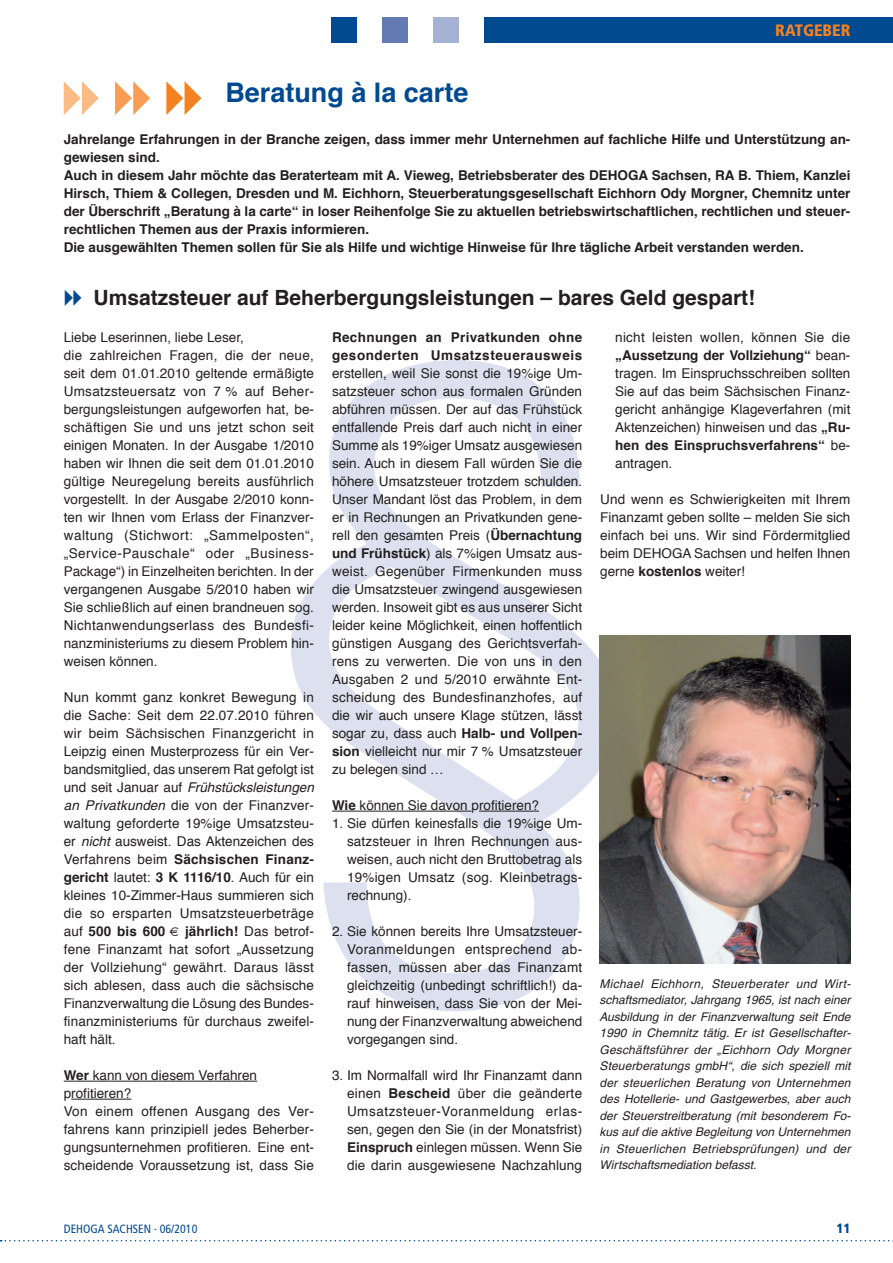
<style>
.page{position:relative;width:893px;height:1263px;background:#fff}
.page>*{position:absolute;margin:0;border:0;box-sizing:border-box;transform-origin:0 0}
.t1{font:700 27px "Helvetica";color:#014990}
.t2{font:700 21px "Helvetica";color:#231f20}
.t3{font:900 condensed 16.5px "Frutiger";color:#f58220}
.t4{font:13.5px/18px "Helvetica";color:#231f20;text-align:justify}
.t5{font:700 13.5px/18px "Helvetica";color:#231f20}
.t6{font:700 13.5px/18px "Helvetica";letter-spacing:.04em;color:#231f20}
.t7{font:900 condensed 13.5px "Frutiger";color:#014990}
.t8{font:italic 12px/16.5px "Helvetica";color:#231f20;text-align:justify}
.t9{font:condensed 12px "Frutiger";color:#014990}
.s1{font-style:italic}
.s2{font-weight:700}
</style>
<div class="page">
<div style="left:485px;top:17px;width:408px;height:26px;background:#014990"></div>
<div style="left:434px;top:17px;width:25px;height:26px;background:#a5b2d4"></div>
<div style="left:383px;top:17px;width:25px;height:26px;background:#637bb2"></div>
<div style="left:332px;top:17px;width:25px;height:26px;background:#014990"></div>
<svg style="left:0;top:1240px;width:893px;height:1px"></svg>
<svg style="left:291px;top:360px;width:325px;height:651px"></svg>
<hr style="left:64px;top:1081px;width:193px;height:1px;background:#231f20">
<hr style="left:71px;top:1099px;width:60px;height:1px;background:#231f20">
<hr style="left:332px;top:811px;width:139px;height:1px;background:#231f20">
<hr style="left:479px;top:811px;width:60px;height:1px;background:#231f20">
<img style="left:600px;top:636px;width:250px;height:327px">
<p class="t3" style="left:775px;top:20px;width:77px">RATGEBER</p>
<h1 class="t1" style="left:225px;top:74px;width:245px">Beratung à la carte</h1>
<p class="t5" style="left:64px;top:131px;width:788px">Jahrelange Erfahrungen in der Branche zeigen, dass immer mehr Unternehmen auf fachliche Hilfe und Unterstützung an&shy;gewiesen sind.<br>Auch in diesem Jahr möchte das Beraterteam mit A. Vieweg, Betriebsberater des DEHOGA Sachsen, RA B. Thiem, Kanzlei Hirsch, Thiem &amp; Collegen, Dresden und M. Eichhorn, Steuerberatungsgesellschaft Eichhorn Ody Morgner, Chemnitz unter der Überschrift „Beratung à la carte“ in loser Reihenfolge Sie zu aktuellen betriebswirtschaftlichen, rechtlichen und steuer&shy;rechtlichen Themen aus der Praxis informieren.<br>Die ausgewählten Themen sollen für Sie als Hilfe und wichtige Hinweise für Ihre tägliche Arbeit verstanden werden.</p>
<h2 class="t2" style="left:94px;top:284px;width:663px">Umsatzsteuer auf Beherbergungsleistungen – bares Geld gespart!</h2>
<p class="t4" style="left:64px;top:329px;width:252px;text-align:left">Liebe Leserinnen, liebe Leser,<br>die zahlreichen Fragen, die der neue, seit dem 01.01.2010 geltende ermäßigte Umsatzsteuersatz von 7 % auf Beher&shy;bergungsleistungen aufgeworfen hat, be&shy;schäftigen Sie und uns jetzt schon seit einigen Monaten. In der Ausgabe 1/2010 haben wir Ihnen die seit dem 01.01.2010 gültige Neuregelung bereits ausführlich vorgestellt. In der Ausgabe 2/2010 konn&shy;ten wir Ihnen vom Erlass der Finanzver&shy;waltung (Stichwort: „Sammelposten“, „Service-Pauschale“ oder „Business-Package“) in Einzelheiten berichten. In der vergangenen Ausgabe 5/2010 haben wir Sie schließlich auf einen brandneuen sog.<br>Nichtanwendungserlass des Bundesfi&shy;nanzministeriums zu diesem Problem hin&shy;weisen können.</p>
<p class="t4" style="left:64px;top:689px;width:252px">Nun kommt ganz konkret Bewegung in die Sache: Seit dem 22.07.2010 führen wir beim Sächsischen Finanzgericht in Leipzig einen Musterprozess für ein Ver&shy;bandsmitglied, das unserem Rat gefolgt ist und seit Januar auf <span class="s1">Frühstücksleistungen an Privatkunden</span> die von der Finanzver&shy;waltung geforderte 19%ige Umsatzsteu&shy;er <span class="s1">nicht</span> ausweist. Das Aktenzeichen des Verfahrens beim <span class="s2">Sächsischen Finanz&shy;gericht</span> lautet: <span class="s2">3 K 1116/10</span>. Auch für ein kleines 10-Zimmer-Haus summieren sich die so ersparten Umsatzsteuerbeträge auf <span class="s2">500 bis 600 € jährlich!</span> Das betrof&shy;fene Finanzamt hat sofort „Aussetzung der Vollziehung“ gewährt. Daraus lässt sich ablesen, dass auch die sächsische Finanzverwaltung die Lösung des Bundes&shy;finanzministeriums für durchaus zweifel&shy;haft hält.</p>
<p class="t4" style="left:64px;top:1067px;width:252px;text-align:left"><span class="s2">Wer</span> kann von diesem Verfahren profitieren?<br>Von einem offenen Ausgang des Ver&shy;fahrens kann prinzipiell jedes Beherber&shy;gungsunternehmen profitieren. Eine ent&shy;scheidende Voraussetzung ist, dass Sie</p>
<p class="t4" style="left:615px;top:329px;width:237px">nicht leisten wollen, können Sie die <span class="s2">„Aussetzung der Vollziehung“</span> bean&shy;tragen. Im Einspruchsschreiben sollten Sie auf das beim Sächsischen Finanz&shy;gericht anhängige Klageverfahren (mit Aktenzeichen) hinweisen und das <span class="s2">„Ru&shy;hen des Einspruchsverfahrens“</span> be&shy;antragen.</p>
<p class="t4" style="left:600px;top:491px;width:252px">Und wenn es Schwierigkeiten mit Ihrem Finanzamt geben sollte – melden Sie sich einfach bei uns. Wir sind Fördermitglied beim DEHOGA Sachsen und helfen Ihnen gerne <span class="s2">kostenlos</span> weiter!</p>
<p class="t6" style="left:332px;top:329px;width:252px">Rechnungen an Privatkunden ohne gesonderten Umsatzsteuerausweis</p>
<p class="t4" style="left:332px;top:365px;width:252px">erstellen, weil Sie sonst die 19%ige Um&shy;satzsteuer schon aus formalen Gründen abführen müssen. Der auf das Frühstück entfallende Preis darf auch nicht in einer Summe als 19%iger Umsatz ausgewiesen sein. Auch in diesem Fall würden Sie die höhere Umsatzsteuer trotzdem schulden.<br>Unser Mandant löst das Problem, in dem er in Rechnungen an Privatkunden gene&shy;rell den gesamten Preis (<span class="s2">Übernachtung und Frühstück</span>) als 7%igen Umsatz aus&shy;weist. Gegenüber Firmenkunden muss die Umsatzsteuer zwingend ausgewiesen werden. Insoweit gibt es aus unserer Sicht leider keine Möglichkeit, einen hoffentlich günstigen Ausgang des Gerichtsverfah&shy;rens zu verwerten. Die von uns in den Ausgaben 2 und 5/2010 erwähnte Ent&shy;scheidung des Bundesfinanzhofes, auf die wir auch unsere Klage stützen, lässt sogar zu, dass auch <span class="s2">Halb- und Vollpen&shy;sion</span> vielleicht nur mir 7 % Umsatzsteuer zu belegen sind …</p>
<p class="t4" style="left:332px;top:797px;width:208px"><span class="s2">Wie</span> können Sie davon profitieren?</p>
<p class="t4" style="left:347px;top:815px;width:237px;text-indent:-15px">1. Sie dürfen keinesfalls die 19%ige Um&shy;satzsteuer in Ihren Rechnungen aus&shy;weisen, auch nicht den Bruttobetrag als 19%igen Umsatz (sog. Kleinbetrags&shy;rechnung).</p>
<p class="t4" style="left:347px;top:923px;width:237px;text-indent:-15px">2. Sie können bereits Ihre Umsatzsteuer-Voranmeldungen entsprechend ab&shy;fassen, müssen aber das Finanzamt gleichzeitig (unbedingt schriftlich!) da&shy;rauf hinweisen, dass Sie von der Mei&shy;nung der Finanzverwaltung abweichend vorgegangen sind.</p>
<p class="t4" style="left:347px;top:1067px;width:237px;text-indent:-15px">3. Im Normalfall wird Ihr Finanzamt dann einen <span class="s2">Bescheid</span> über die geänderte Umsatzsteuer-Voranmeldung erlas&shy;sen, gegen den Sie (in der Monatsfrist)<br><span class="s2">Einspruch</span> einlegen müssen. Wenn Sie die darin ausgewiesene Nachzahlung</p>
<p class="t8" style="left:600px;top:975px;width:253px">Michael Eichhorn, Steuerberater und Wirt&shy;schaftsmediator, Jahrgang 1965, ist nach einer Ausbildung in der Finanzverwaltung seit Ende 1990 in Chemnitz tätig. Er ist Gesellschafter-Geschäftsführer der „Eichhorn Ody Morgner Steuerberatungs gmbH“, die sich speziell mit der steuerlichen Beratung von Unternehmen des Hotellerie- und Gastgewerbes, aber auch der Steuerstreitberatung (mit besonderem Fo&shy;kus auf die aktive Begleitung von Unternehmen in Steuerlichen Betriebsprüfungen) und der Wirtschaftsmediation befasst.</p>
<p class="t9" style="left:64px;top:1222px;width:135px">DEHOGA SACHSEN · 06/2010</p>
<p class="t7" style="left:836px;top:1220px;width:16px">11</p>
</div>
